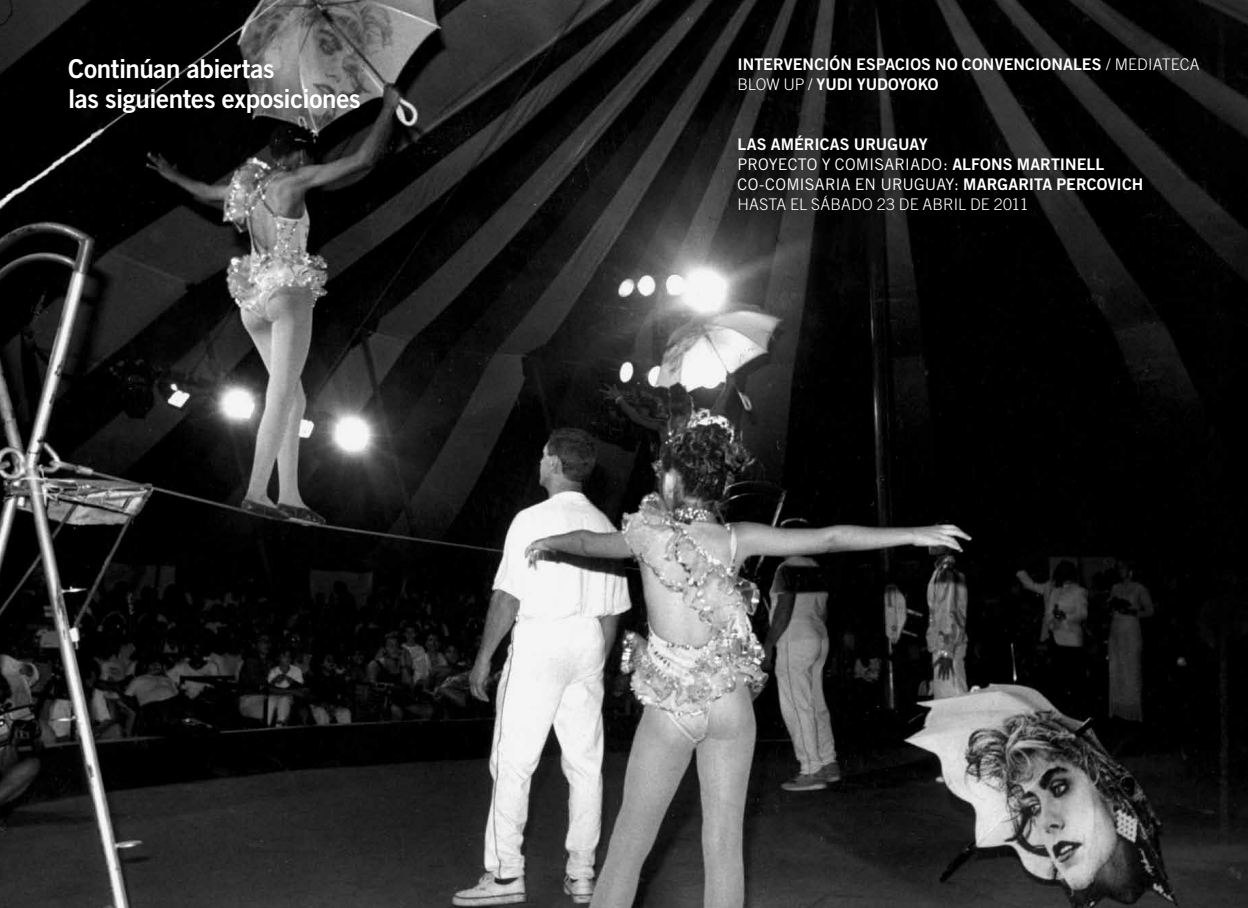
<style>
.page{position:relative;width:1248px;height:908px;background:#fff}
.page>*{position:absolute;margin:0;border:0;box-sizing:border-box;transform-origin:0 0}
.t1{font:26px/30px "Trade Gothic Bold Two";letter-spacing:-.015em;color:#fff}
.t2{font:16px/20px "Trade Gothic Bold Two";letter-spacing:.005em;color:#fff}
.t3{font:16px "Trade Gothic";letter-spacing:.005em;color:#fff}
.t4{font:300 16px "Trade Gothic";letter-spacing:.015em;color:#fff}
.s1{font-family:"Trade Gothic";font-weight:300}
.s2{font-family:"Trade Gothic"}
.s3{font-family:"Trade Gothic Bold Two"}
</style>
<div class="page">
<img style="left:0;top:0;width:1247px;height:907px">
<h1 class="t1" style="left:68px;top:53px;width:294px">Continúan abiertas<br>las siguientes exposiciones</h1>
<p class="t2" style="left:737px;top:54px;width:463px">INTERVENCIÓN ESPACIOS NO CONVENCIONALES <span class="s1">/ MEDIATECA<br>BLOW UP</span> <span class="s2">/</span> YUDI YUDOYOKO</p>
<p class="t2" style="left:737px;top:134px;width:192px">LAS AMÉRICAS URUGUAY</p>
<p class="t3" style="left:737px;top:154px;width:255px">PROYECTO Y COMISARIADO: <span class="s3">Alfons</span></p>
<p class="t2" style="left:1016px;top:154px;width:24px">Martinell</p>
<p class="t3" style="left:737px;top:174px;width:250px">CO-COMISARIA EN URUGUAY: <span class="s3">Margarita</span></p>
<p class="t2" style="left:1056px;top:174px;width:20px">Percovic</p>
<p class="t2" style="left:1131px;top:174px;width:13px">h</p>
<p class="t4" style="left:737px;top:194px;width:293px">HASTA EL SÁBADO 23 DE ABRIL DE 2011</p>
</div>
